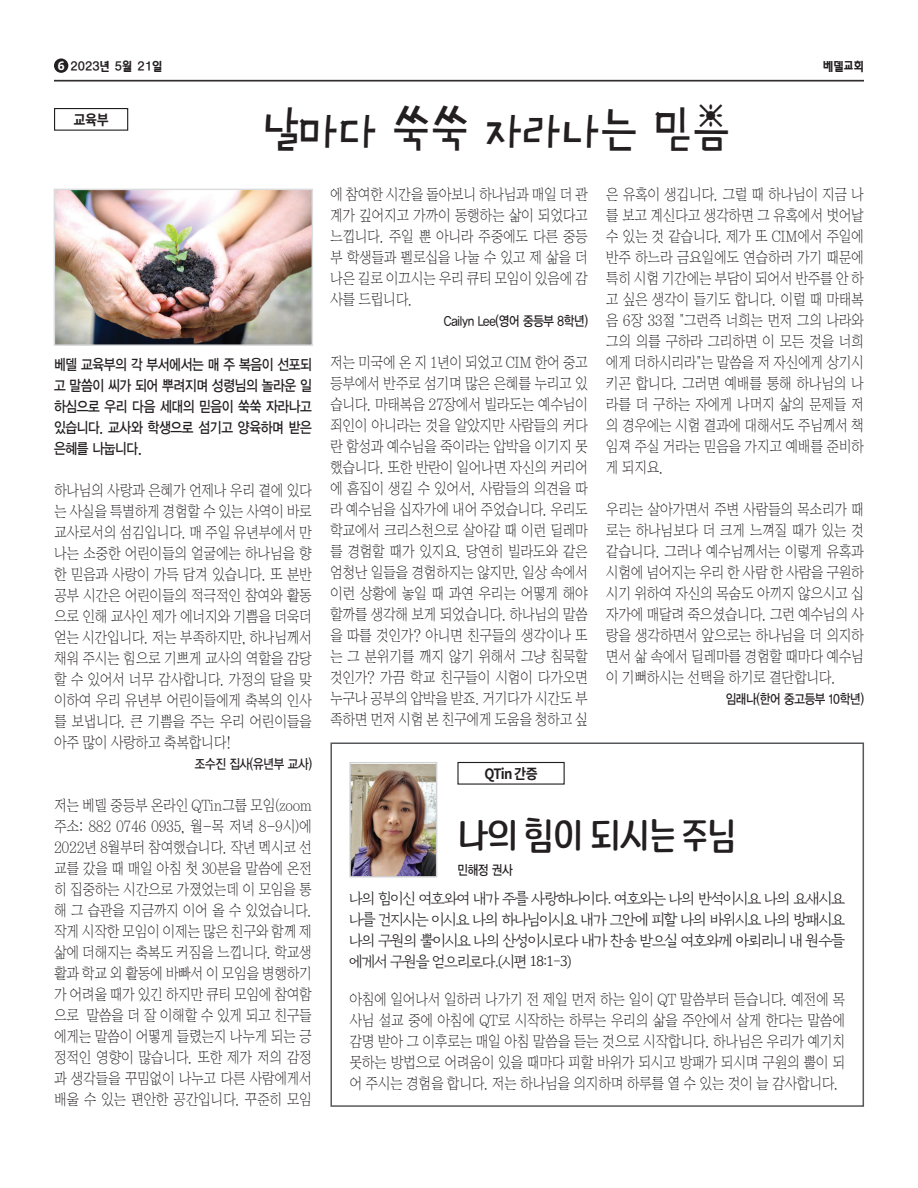
<style>
.page{position:relative;width:918px;height:1188px;background:#fff}
.page>*{position:absolute;margin:0;border:0;box-sizing:border-box;transform-origin:0 0}
.t1{font:48px "Navi pinknymph";color:#231f20}
.t2{font:43.5px "Rix Straight PM";letter-spacing:-.025em;color:#231f20}
.t3{font:15px/21px "YDIY Sin";letter-spacing:-.025em;color:#231f20;text-align:justify;scale:.85 1}
.t4{font:15px/21px "Gyeonggi Batang ROTF";letter-spacing:-.06em;color:#231f20;text-align:justify}
.t5{font:15px/21px "YDIYGO130";letter-spacing:-.025em;color:#231f20;text-align:justify;scale:.85 1}
.t6{font:700 14.25px "Noto Sans KR";letter-spacing:-.05em;color:#231f20;scale:.92 1}
.t7{font:13.5px "YDIYGO130";letter-spacing:-.025em;color:#231f20;scale:.85 1}
.t8{font:12.75px "Tae Utum";color:#231f20}
.s1{font-family:"Open Sans";font-weight:700;font-size:12px;color:#fff}
</style>
<div class="page">
<hr style="left:54px;top:81px;width:810px;height:1px;background:#231f20">
<div style="left:54px;top:58px;width:14px;height:15px;background:#231f20;border-radius:50%"></div>
<hr style="left:54px;top:80px;width:810px;height:1px;background:#231f20">
<div style="left:54px;top:108px;width:74px;height:23px;border:1px solid #231f20"></div>
<img style="left:57px;top:192px;width:253px;height:151px">
<div style="left:54px;top:189px;width:259px;height:157px;border:2px solid #dcdddf"></div>
<div style="left:330px;top:742px;width:534px;height:365px;border:2px solid #57585a"></div>
<div style="left:457px;top:762px;width:108px;height:23px;border:1px solid #231f20"></div>
<img style="left:351px;top:764px;width:84px;height:112px">
<div style="left:349px;top:762px;width:88px;height:116px;border:1px solid #d1d2d4"></div>
<p class="t8" style="left:58px;top:60px;width:106px"><span class="s1">6</span> 2023년 5월 21일</p>
<p class="t8" style="left:823px;top:60px;width:42px">베델교회</p>
<p class="t6" style="left:73px;top:112px;width:40px">교육부</p>
<h1 class="t1" style="left:261px;top:104px;width:471px">날마다 쑥쑥 자라나는 믿음</h1>
<p class="t5" style="left:54px;top:354px;width:305px">베델 교육부의 각 부서에서는 매 주 복음이 선포되 고 말씀이 씨가 되어 뿌려지며 성령님의 놀라운 일 하심으로 우리 다음 세대의 믿음이 쑥쑥 자라나고 있습니다. 교사와 학생으로 섬기고 양육하며 받은 은혜를 나눕니다.</p>
<p class="t3" style="left:54px;top:481px;width:305px">하나님의 사랑과 은혜가 언제나 우리 곁에 있다 는 사실을 특별하게 경험할 수 있는 사역이 바로 교사로서의 섬김입니다. 매 주일 유년부에서 만 나는 소중한 어린이들의 얼굴에는 하나님을 향 한 믿음과 사랑이 가득 담겨 있습니다. 또 분반 공부 시간은 어린이들의 적극적인 참여와 활동 으로 인해 교사인 제가 에너지와 기쁨을 더욱더 얻는 시간입니다. 저는 부족하지만, 하나님께서 채워 주시는 힘으로 기쁘게 교사의 역할을 감당 할 수 있어서 너무 감사합니다. 가정의 달을 맞 이하여 우리 유년부 어린이들에게 축복의 인사 를 보냅니다. 큰 기쁨을 주는 우리 어린이들을 아주 많이 사랑하고 축복합니다!</p>
<p class="t7" style="left:195px;top:757px;width:139px">조수진 집사(유년부 교사)</p>
<p class="t3" style="left:54px;top:796px;width:305px">저는 베델 중등부 온라인 QTin그룹 모임(zoom 주소: 882 0746 0935, 월-목 저녁 8-9시)에 2022년 8월부터 참여했습니다. 작년 멕시코 선 교를 갔을 때 매일 아침 첫 30분을 말씀에 온전 히 집중하는 시간으로 가졌었는데 이 모임을 통 해 그 습관을 지금까지 이어 올 수 있었습니다. 작게 시작한 모임이 이제는 많은 친구와 함께 제 삶에 더해지는 축복도 커짐을 느낍니다. 학교생 활과 학교 외 활동에 바빠서 이 모임을 병행하기 가 어려울 때가 있긴 하지만 큐티 모임에 참여함 으로 말씀을 더 잘 이해할 수 있게 되고 친구들 에게는 말씀이 어떻게 들렸는지 나누게 되는 긍 정적인 영향이 많습니다. 또한 제가 저의 감정 과 생각들을 꾸밈없이 나누고 다른 사람에게서 배울 수 있는 편안한 공간입니다. 꾸준히 모임</p>
<p class="t3" style="left:330px;top:185px;width:305px">에 참여한 시간을 돌아보니 하나님과 매일 더 관 계가 깊어지고 가까이 동행하는 삶이 되었다고 느낍니다. 주일 뿐 아니라 주중에도 다른 중등 부 학생들과 펠로십을 나눌 수 있고 제 삶을 더 나은 길로 이끄시는 우리 큐티 모임이 있음에 감 사를 드립니다.</p>
<p class="t7" style="left:444px;top:314px;width:171px">Cailyn Lee(영어 중등부 8학년)</p>
<p class="t3" style="left:330px;top:353px;width:305px">저는 미국에 온 지 1년이 되었고 CIM 한어 중고 등부에서 반주로 섬기며 많은 은혜를 누리고 있 습니다. 마태복음 27장에서 빌라도는 예수님이 죄인이 아니라는 것을 알았지만 사람들의 커다 란 함성과 예수님을 죽이라는 압박을 이기지 못 했습니다. 또한 반란이 일어나면 자신의 커리어 에 흠집이 생길 수 있어서, 사람들의 의견을 따 라 예수님을 십자가에 내어 주었습니다. 우리도 학교에서 크리스천으로 살아갈 때 이런 딜레마 를 경험할 때가 있지요. 당연히 빌라도와 같은 엄청난 일들을 경험하지는 않지만, 일상 속에서 이런 상황에 놓일 때 과연 우리는 어떻게 해야 할까를 생각해 보게 되었습니다. 하나님의 말씀 을 따를 것인가? 아니면 친구들의 생각이나 또 는 그 분위기를 깨지 않기 위해서 그냥 침묵할 것인가? 가끔 학교 친구들이 시험이 다가오면 누구나 공부의 압박을 받죠. 거기다가 시간도 부 족하면 먼저 시험 본 친구에게 도움을 청하고 싶</p>
<p class="t6" style="left:484px;top:766px;width:60px">QTin 간증</p>
<p class="t3" style="left:606px;top:185px;width:305px">은 유혹이 생깁니다. 그럴 때 하나님이 지금 나 를 보고 계신다고 생각하면 그 유혹에서 벗어날 수 있는 것 같습니다. 제가 또 CIM에서 주일에 반주 하느라 금요일에도 연습하러 가기 때문에 특히 시험 기간에는 부담이 되어서 반주를 안 하 고 싶은 생각이 들기도 합니다. 이럴 때 마태복 음 6장 33절 "그런즉 너희는 먼저 그의 나라와 그의 의를 구하라 그리하면 이 모든 것을 너희 에게 더하시리라"는 말씀을 저 자신에게 상기시 키곤 합니다. 그러면 예배를 통해 하나님의 나 라를 더 구하는 자에게 나머지 삶의 문제들 저 의 경우에는 시험 결과에 대해서도 주님께서 책 임져 주실 거라는 믿음을 가지고 예배를 준비하 게 되지요.</p>
<p class="t3" style="left:606px;top:500px;width:305px">우리는 살아가면서 주변 사람들의 목소리가 때 로는 하나님보다 더 크게 느껴질 때가 있는 것 같습니다. 그러나 예수님께서는 이렇게 유혹과 시험에 넘어지는 우리 한 사람 한 사람을 구원하 시기 위하여 자신의 목숨도 아끼지 않으시고 십 자가에 매달려 죽으셨습니다. 그런 예수님의 사 랑을 생각하면서 앞으로는 하나님을 더 의지하 면서 삶 속에서 딜레마를 경험할 때마다 예수님 이 기뻐하시는 선택을 하기로 결단합니다.</p>
<p class="t7" style="left:726px;top:692px;width:164px">임래나(한어 중고등부 10학년)</p>
<h2 class="t2" style="left:457px;top:812px;width:281px">나의 힘이 되시는 주님</h2>
<p class="t7" style="left:457px;top:863px;width:67px">민해정 권사</p>
<p class="t4" style="left:349px;top:888px;width:497px">나의 힘이신 여호와여 내가 주를 사랑하나이다. 여호와는 나의 반석이시요 나의 요새시요 나를 건지시는 이시요 나의 하나님이시요 내가 그안에 피할 나의 바위시요 나의 방패시요 나의 구원의 뿔이시요 나의 산성이시로다 내가 찬송 받으실 여호와께 아뢰리니 내 원수들 에게서 구원을 얻으리로다.(시편 18:1-3)</p>
<p class="t3" style="left:349px;top:989px;width:585px">아침에 일어나서 일하러 나가기 전 제일 먼저 하는 일이 QT 말씀부터 듣습니다. 예전에 목 사님 설교 중에 아침에 QT로 시작하는 하루는 우리의 삶을 주안에서 살게 한다는 말씀에 감명 받아 그 이후로는 매일 아침 말씀을 듣는 것으로 시작합니다. 하나님은 우리가 예기치 못하는 방법으로 어려움이 있을 때마다 피할 바위가 되시고 방패가 되시며 구원의 뿔이 되 어 주시는 경험을 합니다. 저는 하나님을 의지하며 하루를 열 수 있는 것이 늘 감사합니다.</p>
</div>
